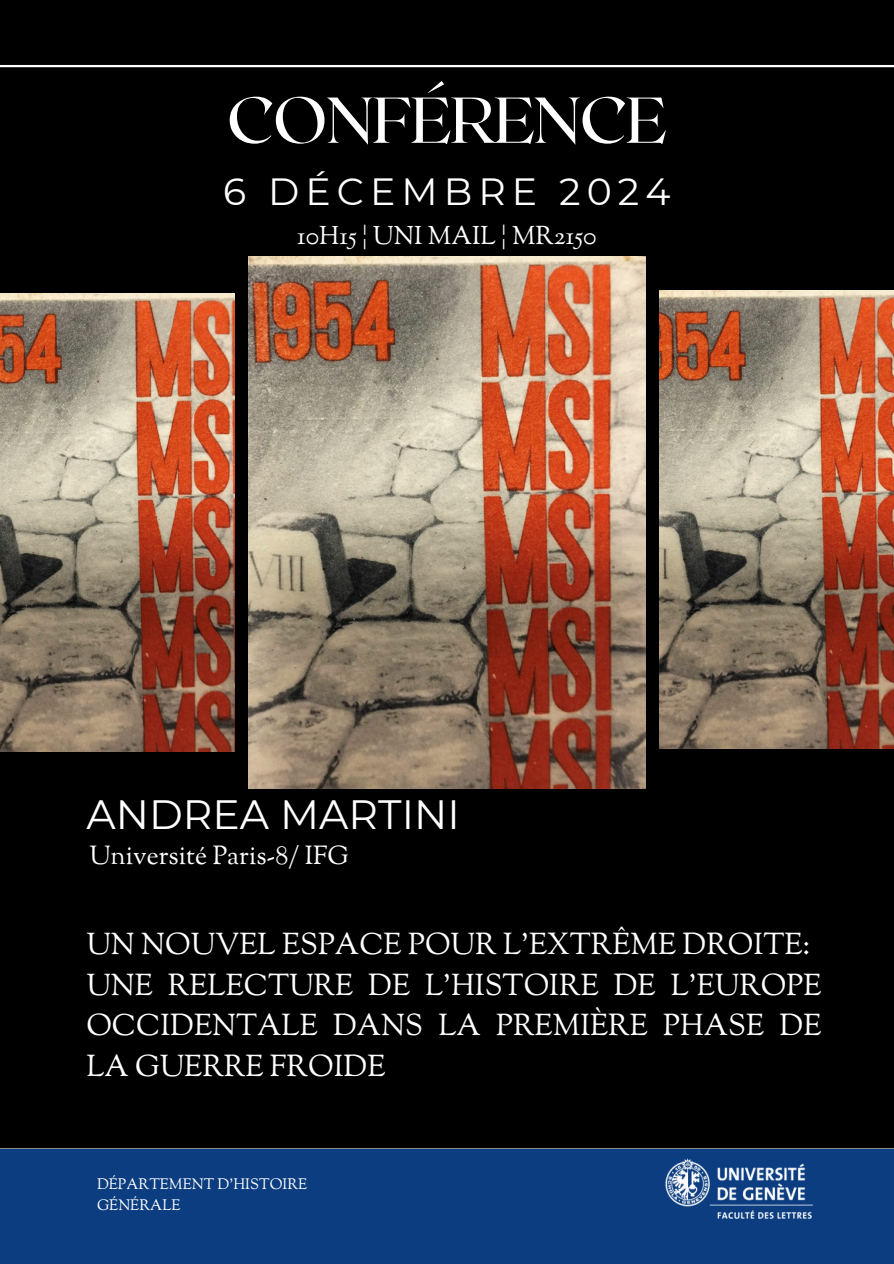
<style>
.page{position:relative;width:894px;height:1264px;background:#fff}
.page>*{position:absolute;margin:0;border:0;box-sizing:border-box;transform-origin:0 0}
.t1{font:64.5px "Roxborough CF";letter-spacing:-.02em;color:#fff}
.t2{font:40.8px "Montserrat";color:#fff}
.t3{font:37.8px "Montserrat";letter-spacing:.16em;color:#fff}
.t4{font:30px/40.5px "Sorts Mill Goudy";color:#fff;text-align:justify}
.t5{font:25.95px "Sorts Mill Goudy";color:#fff}
.t6{font:25.5px "Sorts Mill Goudy";color:#fff}
.t7{font:15px "Sorts Mill Goudy";color:#fff}
</style>
<div class="page">
<div style="left:0;top:0;width:893px;height:1263px;background:#000"></div>
<img style="left:248px;top:256px;width:397px;height:533px">
<img style="left:0;top:293px;width:234px;height:458px">
<img style="left:659px;top:290px;width:234px;height:458px">
<hr style="left:0;top:1148px;width:893px;height:2px;background:#fff">
<hr style="left:0;top:65px;width:893px;height:2px;background:#fff">
<div style="left:0;top:1149px;width:893px;height:114px;background:#0b3d80"></div>
<img style="left:665px;top:1158px;width:149px;height:61px">
<h2 class="t1" style="left:227px;top:78px;width:441px">CONFÉRENCE</h2>
<p class="t3" style="left:223px;top:168px;width:449px">6 DÉCEMBRE 2024</p>
<p class="t6" style="left:297px;top:219px;width:301px">10H15 ¦ UNI MAIL ¦ MR2150</p>
<h4 class="t2" style="left:86px;top:790px;width:375px">ANDREA MARTINI</h4>
<p class="t5" style="left:89px;top:839px;width:261px">Université Paris-8/ IFG</p>
<h2 class="t4" style="left:86px;top:926px;width:725px">UN NOUVEL ESPACE POUR L’EXTRÊME DROITE:</h2>
<h5 class="t4" style="left:86px;top:967px;width:736px">UNE RELECTURE DE L’HISTOIRE DE L’EUROPE OCCIDENTALE DANS LA PREMIÈRE PHASE DE LA GUERRE FROIDE</h5>
<h3 class="t7" style="left:97px;top:1174px;width:212px">DÉPARTEMENT D’HISTOIRE</h3>
<p class="t7" style="left:97px;top:1195px;width:85px">GÉNÉRALE</p>
</div>
